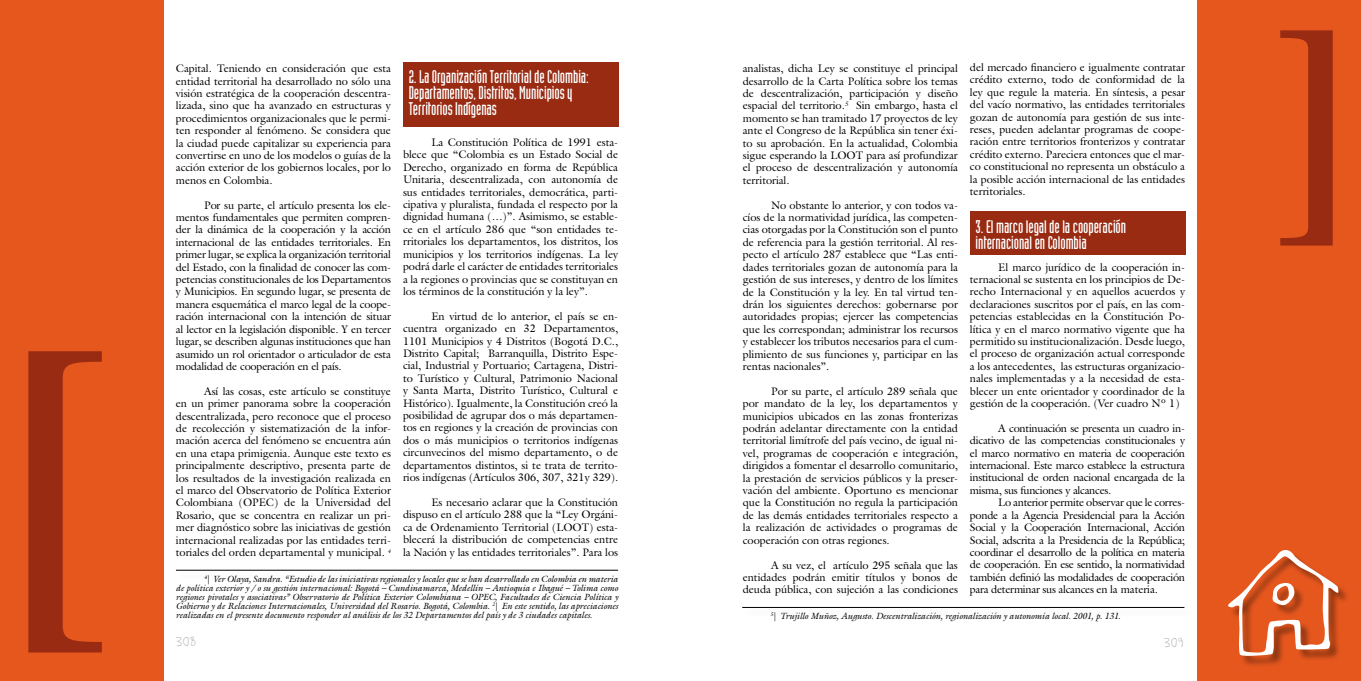
<style>
.page{position:relative;width:1361px;height:681px;background:#fff}
.page>*{position:absolute;margin:0;border:0;box-sizing:border-box;transform-origin:0 0}
.t1{font:600 350px "Times";color:#992b12}
.t2{font:600 250px "Times";color:#992b12}
.t3{font:18px/16px "Industria Solid";letter-spacing:-.005em;color:#fff}
.t4{font:11px/12.4px "Galliard";letter-spacing:-.005em;color:#000;text-align:justify}
.t5{font:11px "Montevideo JTG";color:#c2c2c2}
.t6{font:italic 9px/9px "Galliard";letter-spacing:-.01em;color:#000;text-align:justify}
</style>
<div class="page">
<div style="left:970px;top:210px;width:215px;height:44px;background:#992b12"></div>
<div style="left:403px;top:62px;width:215px;height:65px;background:#992b12"></div>
<div style="left:0;top:0;width:164px;height:680px;background:#e6571e"></div>
<div style="left:1197px;top:0;width:164px;height:680px;background:#e6571e"></div>
<div style="left:1229px;top:551px;width:121px;height:116px;background:#000;opacity:.39"></div>
<hr style="left:176px;top:569px;width:442px;height:1px;background:#000">
<hr style="left:742px;top:607px;width:442px;height:1px;background:#000">
<svg style="left:1229px;top:551px;width:109px;height:104px"></svg>
<h1 class="t1" style="left:2px;top:262px;width:118px">[</h1>
<p class="t4" style="left:176px;top:62px;width:217px">Capital. Teniendo en consideración que esta entidad territorial ha desarrollado no sólo una visión estratégica de la cooperación descentra&shy;lizada, sino que ha avanzado en estructuras y procedimientos organizacionales que le permi&shy;ten responder al fenómeno. Se considera que la ciudad puede capitalizar su experiencia para convertirse en uno de los modelos o guías de la acción exterior de los gobiernos locales, por lo menos en Colombia.</p>
<p class="t4" style="left:176px;top:198px;width:217px;text-indent:28px">Por su parte, el artículo presenta los ele&shy;mentos fundamentales que permiten compren&shy;der la dinámica de la cooperación y la acción internacional de las entidades territoriales. En primer lugar, se explica la organización territorial del Estado, con la finalidad de conocer las com&shy;petencias constitucionales de los Departamentos y Municipios. En segundo lugar, se presenta de manera esquemática el marco legal de la coope&shy;ración internacional con la intención de situar al lector en la legislación disponible. Y en tercer lugar, se describen algunas instituciones que han asumido un rol orientador o articulador de esta modalidad de cooperación en el país.</p>
<p class="t4" style="left:176px;top:384px;width:217px;text-indent:28px">Así las cosas, este artículo se constituye en un primer panorama sobre la cooperación descentralizada, pero reconoce que el proceso de recolección y sistematización de la infor&shy;mación acerca del fenómeno se encuentra aún en una etapa primigenia. Aunque este texto es principalmente descriptivo, presenta parte de los resultados de la investigación realizada en el marco del Observatorio de Política Exterior Colombiana (OPEC) de la Universidad del Rosario, que se concentra en realizar un pri&shy;mer diagnóstico sobre las iniciativas de gestión internacional realizadas por las entidades terri&shy;toriales del orden departamental y municipal. <sup>4</sup></p>
<h3 class="t3" style="left:409px;top:69px;width:182px">2. La Organización Territorial de Colombia:<br>Departamentos, Distritos, Municipios y<br>Territorios Indígenas</h3>
<p class="t4" style="left:403px;top:136px;width:217px;text-indent:28px">La Constitución Política de 1991 esta&shy;blece que “Colombia es un Estado Social de Derecho, organizado en forma de República Unitaria, descentralizada, con autonomía de sus entidades territoriales, democrática, parti&shy;cipativa y pluralista, fundada el respecto por la dignidad humana (…)”. Asimismo, se estable&shy;ce en el artículo 286 que “son entidades te&shy;rritoriales los departamentos, los distritos, los municipios y los territorios indígenas. La ley podrá darle el carácter de entidades territoriales a la regiones o provincias que se constituyan en los términos de la constitución y la ley”.</p>
<p class="t4" style="left:403px;top:309px;width:217px;text-indent:28px">En virtud de lo anterior, el país se en&shy;cuentra organizado en 32 Departamentos, 1101 Municipios y 4 Distritos (Bogotá D.C., Distrito Capital; Barranquilla, Distrito Espe&shy;cial, Industrial y Portuario; Cartagena, Distri&shy;to Turístico y Cultural, Patrimonio Nacional y Santa Marta, Distrito Turístico, Cultural e Histórico). Igualmente, la Constitución creó la posibilidad de agrupar dos o más departamen&shy;tos en regiones y la creación de provincias con dos o más municipios o territorios indígenas circunvecinos del mismo departamento, o de departamentos distintos, si te trata de territo&shy;rios indígenas (Artículos 306, 307, 321y 329).</p>
<p class="t4" style="left:403px;top:495px;width:217px;text-indent:28px">Es necesario aclarar que la Constitución dispuso en el artículo 288 que la “Ley Orgáni&shy;ca de Ordenamiento Territorial (LOOT) esta&shy;blecerá la distribución de competencias entre la Nación y las entidades territoriales”. Para los</p>
<p class="t6" style="left:176px;top:573px;width:444px;text-indent:28px"><sup>4</sup>| Ver Olaya, Sandra. “Estudio de las iniciativas regionales y locales que se han desarrollado en Colombia en materia de política exterior y / o su gestión internacional: Bogotá – Cundinamarca, Medellín – Antioquia e Ibagué – Tolima como regiones pivotales y asociativas” Observatorio de Política Exterior Colombiana – OPEC, Facultades de Ciencia Política y Gobierno y de Relaciones Internacionales, Universidad del Rosario. Bogotá, Colombia. <sup>2</sup>| En este sentido, las apreciaciones realizadas en el presente documento responder al análisis de los 32 Departamentos del país y de 3 ciudades capitales.</p>
<p class="t4" style="left:743px;top:62px;width:217px">analistas, dicha Ley se constituye el principal desarrollo de la Carta Política sobre los temas de descentralización, participación y diseño espacial del territorio.<sup>5</sup> Sin embargo, hasta el</p>
<p class="t4" style="left:743px;top:112px;width:217px">momento se han tramitado 17 proyectos de ley ante el Congreso de la República sin tener éxi&shy;to su aprobación. En la actualidad, Colombia sigue esperando la LOOT para así profundizar el proceso de descentralización y autonomía territorial.</p>
<p class="t4" style="left:743px;top:198px;width:217px;text-indent:28px">No obstante lo anterior, y con todos va&shy;cíos de la normatividad jurídica, las competen&shy;cias otorgadas por la Constitución son el punto de referencia para la gestión territorial. Al res&shy;pecto el artículo 287 establece que “Las enti&shy;dades territoriales gozan de autonomía para la gestión de sus intereses, y dentro de los límites de la Constitución y la ley. En tal virtud ten&shy;drán los siguientes derechos: gobernarse por autoridades propias; ejercer las competencias que les correspondan; administrar los recursos y establecer los tributos necesarios para el cum&shy;plimiento de sus funciones y, participar en las rentas nacionales”.</p>
<p class="t4" style="left:743px;top:384px;width:217px;text-indent:28px">Por su parte, el artículo 289 señala que por mandato de la ley, los departamentos y municipios ubicados en las zonas fronterizas podrán adelantar directamente con la entidad territorial limítrofe del país vecino, de igual ni&shy;vel, programas de cooperación e integración, dirigidos a fomentar el desarrollo comunitario, la prestación de servicios públicos y la preser&shy;vación del ambiente. Oportuno es mencionar que la Constitución no regula la participación de las demás entidades territoriales respecto a la realización de actividades o programas de cooperación con otras regiones.</p>
<p class="t4" style="left:743px;top:558px;width:217px;text-indent:28px">A su vez, el artículo 295 señala que las entidades podrán emitir títulos y bonos de deuda pública, con sujeción a las condiciones</p>
<p class="t4" style="left:970px;top:61px;width:217px">del mercado financiero e igualmente contratar crédito externo, todo de conformidad de la ley que regule la materia. En síntesis, a pesar del vacío normativo, las entidades territoriales gozan de autonomía para gestión de sus inte&shy;reses, pueden adelantar programas de coope&shy;ración entre territorios fronterizos y contratar crédito externo. Pareciera entonces que el mar&shy;co constitucional no representa un obstáculo a la posible acción internacional de las entidades territoriales.</p>
<h3 class="t3" style="left:975px;top:218px;width:152px">3. El marco legal de la cooperación internacional en Colombia</h3>
<p class="t4" style="left:970px;top:260px;width:217px;text-indent:28px">El marco jurídico de la cooperación in&shy;ternacional se sustenta en los principios de De&shy;recho Internacional y en aquellos acuerdos y declaraciones suscritos por el país, en las com&shy;petencias establecidas en la Constitución Po&shy;lítica y en el marco normativo vigente que ha permitido su institucionalización. Desde luego, el proceso de organización actual corresponde a los antecedentes, las estructuras organizacio&shy;nales implementadas y a la necesidad de esta&shy;blecer un ente orientador y coordinador de la gestión de la cooperación. (Ver cuadro Nº 1)</p>
<p class="t4" style="left:970px;top:421px;width:217px;text-indent:28px">A continuación se presenta un cuadro in&shy;dicativo de las competencias constitucionales y el marco normativo en materia de cooperación internacional. Este marco establece la estructura institucional de orden nacional encargada de la misma, sus funciones y alcances.</p>
<p class="t4" style="left:970px;top:496px;width:217px;text-indent:28px">Lo anterior permite observar que le corres&shy;ponde a la Agencia Presidencial para la Acción Social y la Cooperación Internacional, Acción Social, adscrita a la Presidencia de la República; coordinar el desarrollo de la política en materia de cooperación. En ese sentido, la normatividad también definió las modalidades de cooperación para determinar sus alcances en la materia.</p>
<p class="t6" style="left:770px;top:610px;width:351px"><sup>5</sup>| Trujillo Muñoz, Augusto. Descentralización, regionalización y autonomía local. 2001, p. 131.</p>
<p class="t5" style="left:176px;top:632px;width:22px">308</p>
<p class="t5" style="left:1164px;top:633px;width:22px">309</p>
<h2 class="t2" style="left:1351px;top:309px;width:85px;rotate:-180deg">[</h2>
</div>
